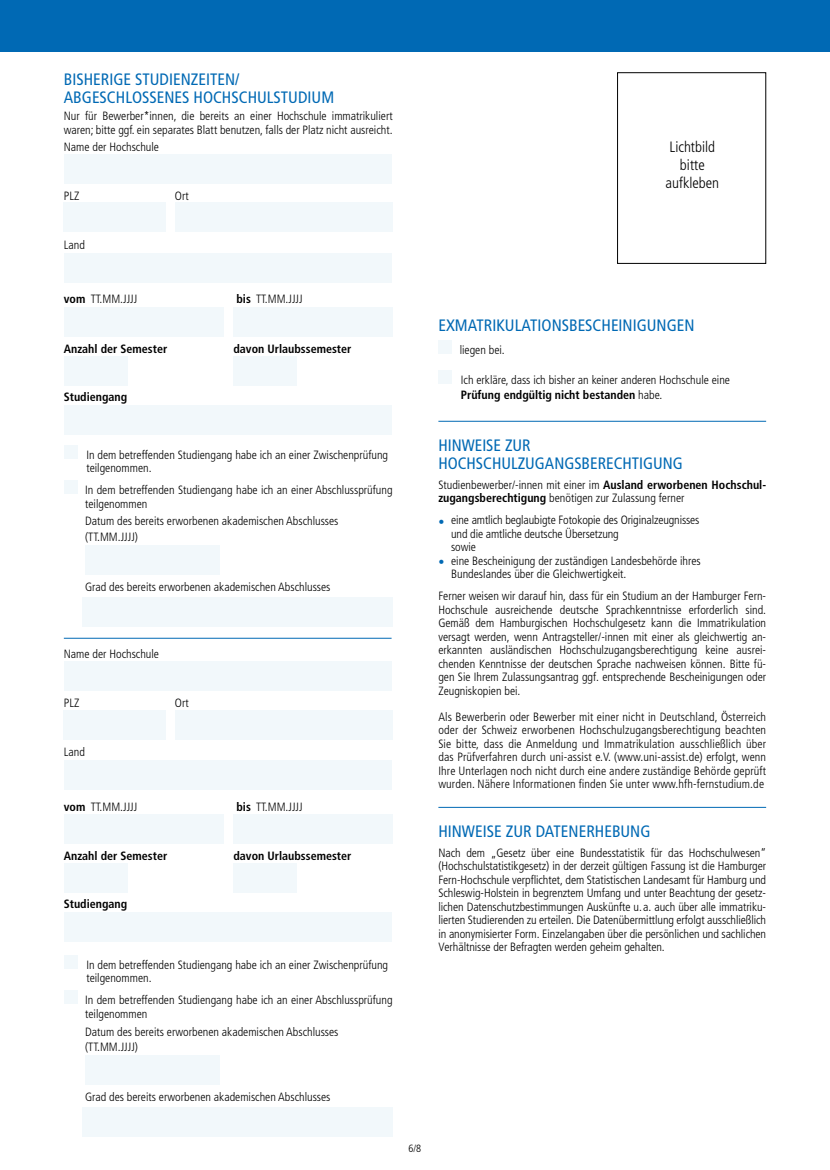
<style>
.page{position:relative;width:830px;height:1170px;background:#fff}
.page>*{position:absolute;margin:0;border:0;box-sizing:border-box;transform-origin:0 0}
.t1{font:condensed 16.5px/18px "Frutiger LT Std";color:#0069b4}
.t2{font:300 condensed 15px/18px "Frutiger LT Std";color:#000;text-align:center}
.t3{font:300 condensed 12px/13.5px "Frutiger LT Std";color:#000}
.t4{font:700 condensed 12px "Frutiger LT Std";color:#000}
.t5{font:300 condensed 10.5px "Frutiger LT Std";color:#000}
.s1{font-weight:700}
.s2{color:#0069b4}
</style>
<div class="page">
<div style="left:0;top:0;width:829px;height:51px;background:#0069b4"></div>
<div style="left:438px;top:340px;width:14px;height:14px;background:#f2f8fb"></div>
<div style="left:64px;top:154px;width:327px;height:29px;background:#f2f8fb"></div>
<div style="left:64px;top:202px;width:102px;height:30px;background:#f2f8fb"></div>
<div style="left:175px;top:202px;width:217px;height:30px;background:#f2f8fb"></div>
<div style="left:64px;top:253px;width:327px;height:29px;background:#f2f8fb"></div>
<div style="left:64px;top:307px;width:159px;height:30px;background:#f2f8fb"></div>
<div style="left:233px;top:307px;width:159px;height:30px;background:#f2f8fb"></div>
<div style="left:64px;top:356px;width:64px;height:30px;background:#f2f8fb"></div>
<div style="left:233px;top:356px;width:64px;height:30px;background:#f2f8fb"></div>
<div style="left:64px;top:405px;width:327px;height:30px;background:#f2f8fb"></div>
<div style="left:64px;top:445px;width:14px;height:13px;background:#f2f8fb"></div>
<div style="left:64px;top:480px;width:14px;height:14px;background:#f2f8fb"></div>
<div style="left:85px;top:544px;width:134px;height:30px;background:#f2f8fb"></div>
<div style="left:82px;top:597px;width:310px;height:29px;background:#f2f8fb"></div>
<div style="left:64px;top:660px;width:327px;height:30px;background:#f2f8fb"></div>
<div style="left:64px;top:709px;width:102px;height:30px;background:#f2f8fb"></div>
<div style="left:175px;top:709px;width:217px;height:30px;background:#f2f8fb"></div>
<div style="left:64px;top:759px;width:327px;height:30px;background:#f2f8fb"></div>
<div style="left:64px;top:814px;width:159px;height:30px;background:#f2f8fb"></div>
<div style="left:233px;top:814px;width:159px;height:30px;background:#f2f8fb"></div>
<div style="left:64px;top:863px;width:64px;height:29px;background:#f2f8fb"></div>
<div style="left:233px;top:863px;width:64px;height:29px;background:#f2f8fb"></div>
<div style="left:64px;top:912px;width:327px;height:29px;background:#f2f8fb"></div>
<div style="left:64px;top:954px;width:14px;height:14px;background:#f2f8fb"></div>
<div style="left:64px;top:990px;width:14px;height:14px;background:#f2f8fb"></div>
<div style="left:85px;top:1054px;width:134px;height:30px;background:#f2f8fb"></div>
<div style="left:82px;top:1106px;width:310px;height:30px;background:#f2f8fb"></div>
<hr style="left:64px;top:638px;width:327px;height:1px;background:#0069b4">
<div style="left:438px;top:370px;width:14px;height:14px;background:#f2f8fb"></div>
<hr style="left:438px;top:421px;width:327px;height:1px;background:#0069b4">
<hr style="left:438px;top:807px;width:327px;height:1px;background:#0069b4">
<div style="left:617px;top:72px;width:148px;height:192px;border:1px solid #000"></div>
<h1 class="t1" style="left:64px;top:70px;width:272px">BISHERIGE STUDIENZEITEN/<br>ABGESCHLOSSENES HOCHSCHULSTUDIUM</h1>
<p class="t3" style="left:64px;top:110px;width:330px">Nur für Bewerber*innen, die bereits an einer Hochschule immatrikuliert waren; bitte ggf. ein separates Blatt benutzen, falls der Platz nicht ausreicht.</p>
<p class="t3" style="left:64px;top:140px;width:97px">Name der Hochschule</p>
<p class="t3" style="left:64px;top:189px;width:17px">PLZ</p>
<p class="t3" style="left:175px;top:189px;width:15px">Ort</p>
<p class="t3" style="left:64px;top:239px;width:23px">Land</p>
<p class="t2" style="left:665px;top:138px;width:55px">Lichtbild bitte aufkleben</p>
<p class="t3" style="left:64px;top:293px;width:75px"><span class="s1">vom</span> TT.MM.JJJJ</p>
<p class="t3" style="left:236px;top:293px;width:68px"><span class="s1">bis</span> TT.MM.JJJJ</p>
<p class="t4" style="left:64px;top:342px;width:105px">Anzahl der Semester</p>
<p class="t4" style="left:233px;top:342px;width:119px">davon Urlaubssemester</p>
<p class="t4" style="left:64px;top:390px;width:65px">Studiengang</p>
<p class="t3" style="left:86px;top:448px;width:303px">In dem betreffenden Studiengang habe ich an einer Zwischenprüfung teilgenommen.</p>
<p class="t3" style="left:85px;top:483px;width:309px">In dem betreffenden Studiengang habe ich an einer Abschlussprüfung teilgenommen</p>
<p class="t3" style="left:85px;top:514px;width:255px;line-height:15px">Datum des bereits erworbenen akademischen Abschlusses (TT.MM.JJJJ)</p>
<p class="t3" style="left:85px;top:580px;width:247px">Grad des bereits erworbenen akademischen Abschlusses</p>
<p class="t3" style="left:64px;top:647px;width:97px">Name der Hochschule</p>
<p class="t3" style="left:64px;top:696px;width:17px">PLZ</p>
<p class="t3" style="left:175px;top:696px;width:15px">Ort</p>
<p class="t3" style="left:64px;top:745px;width:23px">Land</p>
<p class="t3" style="left:64px;top:799px;width:75px"><span class="s1">vom</span> TT.MM.JJJJ</p>
<p class="t3" style="left:236px;top:799px;width:68px"><span class="s1">bis</span> TT.MM.JJJJ</p>
<p class="t4" style="left:64px;top:849px;width:105px">Anzahl der Semester</p>
<p class="t4" style="left:233px;top:849px;width:119px">davon Urlaubssemester</p>
<p class="t4" style="left:64px;top:897px;width:65px">Studiengang</p>
<p class="t3" style="left:86px;top:958px;width:303px">In dem betreffenden Studiengang habe ich an einer Zwischenprüfung teilgenommen.</p>
<p class="t3" style="left:85px;top:993px;width:309px">In dem betreffenden Studiengang habe ich an einer Abschlussprüfung teilgenommen</p>
<p class="t3" style="left:85px;top:1024px;width:255px;line-height:15px">Datum des bereits erworbenen akademischen Abschlusses (TT.MM.JJJJ)</p>
<p class="t3" style="left:85px;top:1090px;width:247px">Grad des bereits erworbenen akademischen Abschlusses</p>
<p class="t5" style="left:408px;top:1142px;width:14px">6/8</p>
<h1 class="t1" style="left:438px;top:317px;width:257px">EXMATRIKULATIONSBESCHEINIGUNGEN</h1>
<p class="t3" style="left:459px;top:343px;width:47px">liegen bei.</p>
<p class="t3" style="left:460px;top:372px;width:270px;line-height:15px">Ich erkläre, dass ich bisher an keiner anderen Hochschule eine<br><span class="s1">Prüfung endgültig nicht bestanden</span> habe.</p>
<h1 class="t1" style="left:438px;top:436px;width:246px">HINWEISE ZUR<br>HOCHSCHULZUGANGSBERECHTIGUNG</h1>
<p class="t3" style="left:438px;top:477px;width:329px">Studienbewerber/-innen mit einer im <span class="s1">Ausland erworbenen Hochschul&shy;zugangsberechtigung</span> benötigen zur Zulassung ferner</p>
<p class="t3" style="left:451px;top:513px;width:250px;text-indent:-13px"><span class="s2">•</span> eine amtlich beglaubigte Fotokopie des Originalzeugnisses und die amtliche deutsche Übersetzung<br>sowie</p>
<p class="t3" style="left:451px;top:553px;width:251px;text-indent:-13px"><span class="s2">•</span> eine Bescheinigung der zuständigen Landesbehörde ihres<br>Bundeslandes über die Gleichwertigkeit.</p>
<p class="t3" style="left:438px;top:589px;width:329px;text-align:justify">Ferner weisen wir darauf hin, dass für ein Studium an der Hamburger Fern-Hochschule ausreichende deutsche Sprachkenntnisse erforderlich sind.<br>Gemäß dem Hamburgischen Hochschulgesetz kann die Immatrikulation versagt werden, wenn Antragsteller/-innen mit einer als gleichwertig an&shy;erkannten ausländischen Hochschulzugangsberechtigung keine ausrei&shy;chenden Kenntnisse der deutschen Sprache nachweisen können. Bitte fü&shy;gen Sie Ihrem Zulassungsantrag ggf. entsprechende Bescheinigungen oder Zeugniskopien bei.</p>
<p class="t3" style="left:438px;top:710px;width:329px;text-align:justify">Als Bewerberin oder Bewerber mit einer nicht in Deutschland, Österreich oder der Schweiz erworbenen Hochschulzugangsberechtigung beachten Sie bitte, dass die Anmeldung und Immatrikulation ausschließlich über das Prüfverfahren durch uni-assist e.V. (www.uni-assist.de) erfolgt, wenn Ihre Unterlagen noch nicht durch eine andere zuständige Behörde geprüft wurden. Nähere Informationen finden Sie unter www.hfh-fernstudium.de</p>
<h1 class="t1" style="left:438px;top:822px;width:213px">HINWEISE ZUR DATENERHEBUNG</h1>
<p class="t3" style="left:438px;top:845px;width:329px;text-align:justify">Nach dem „Gesetz über eine Bundesstatistik für das Hochschulwesen“ (Hochschulstatistikgesetz) in der derzeit gültigen Fassung ist die Hamburger Fern-Hochschule verpflichtet, dem Statistischen Landesamt für Hamburg und Schleswig-Holstein in begrenztem Umfang und unter Beachtung der gesetz&shy;lichen Datenschutzbestimmungen Auskünfte u. a. auch über alle immatriku&shy;lierten Studierenden zu erteilen. Die Datenübermittlung erfolgt ausschließlich in anonymisierter Form. Einzelangaben über die persönlichen und sachlichen Verhältnisse der Befragten werden geheim gehalten.</p>
</div>
